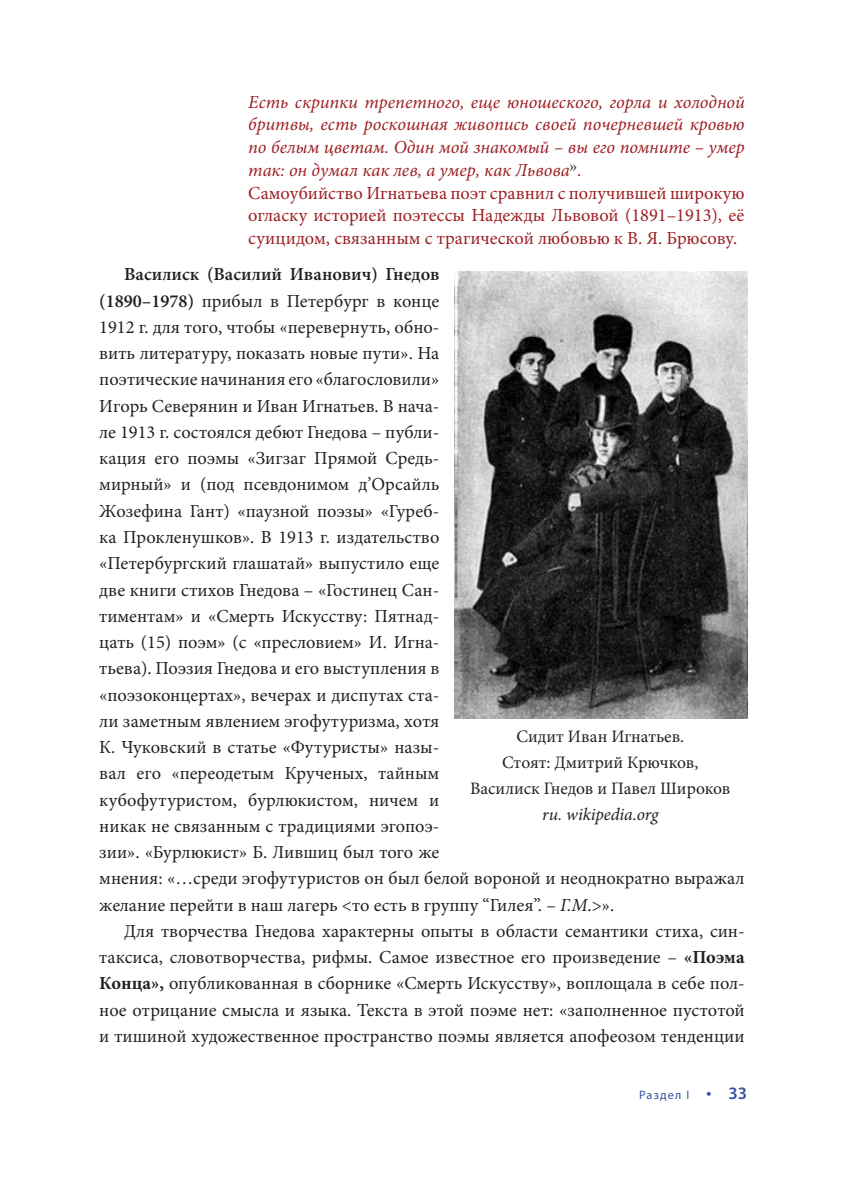
<style>
.page{position:relative;width:844px;height:1191px;background:#fff}
.page>*{position:absolute;margin:0;border:0;box-sizing:border-box;transform-origin:0 0}
.t1{font:18.38px/26.2px "Minion Pro";color:#231f20}
.citata_kita{font:italic 18.38px/22.8px "Minion Pro";color:#9c1f23;text-align:justify}
.citata_kita-2{font:18.38px/22.8px "Minion Pro";color:#9c1f23;text-align:justify}
.autorius-straipsnio{font:17.5px/25.9px "Minion Pro";color:#231f20;text-align:center}
.autorius-straipsnio-2{font:italic 17.5px "Minion Pro";letter-spacing:-.005em;color:#231f20}
.t2{font:12.25px "Myriad Pro";letter-spacing:.1em;color:#3853a3}
.s1{font-style:normal}
.s2{font-weight:600}
.s3{font-style:italic}
.s4{font-weight:700}
.s5{font-family:"Times New Roman";font-size:15.75px}
.s6{font-weight:600;font-size:17.5px}
</style>
<div class="page">
<img style="left:454px;top:271px;width:292px;height:447px">
<p class="citata_kita" style="left:248px;top:90px;width:498px">Есть скрипки трепетного, еще юношеского, горла и холодной бритвы, есть роскошная живопись своей почерневшей кровью по белым цветам. Один мой знакомый – вы его помните – умер так: он думал как лев, а умер, как Львова<sup>»</sup><span class="s1">.</span></p>
<p class="citata_kita-2" style="left:248px;top:181px;width:498px">Самоубийство Игнатьева поэт сравнил с получившей широкую огласку историей поэтессы Надежды Львовой (1891–1913), её суицидом, cвязанным с трагической любовью к В. Я. Брюсову.</p>
<p class="t1" style="left:99px;top:261px;width:646px;text-indent:25px"><span class="s2">Василиск (Василий Иванович) Гнедов<br>(1890–1978)</span> прибыл в Петербург в конце<br>1912 г. для того, чтобы «перевернуть, обно-<br>вить литературу, показать новые пути». На<br>поэтические начинания его «благословили»<br>Игорь Северянин и Иван Игнатьев. В нача-<br>ле 1913 г. состоялся дебют Гнедова – публи-<br>кация его поэмы «Зигзаг Прямой Средь-<br>мирный» и (под псевдонимом д’Орсайль<br>Жозефина Гант) «паузной поэзы» «Гуреб-<br>ка Прокленушков». В 1913 г. издательство<br>«Петербургский глашатай» выпустило еще<br>две книги стихов Гнедова – «Гостинец Сан-<br>тиментам» и «Смерть Искусству: Пятнад-<br>цать (15) поэм» (с «пресловием» И. Игна-<br>тьева). Поэзия Гнедова и его выступления в<br>«поэзоконцертах», вечерах и диспутах ста-<br>ли заметным явлением эгофутуризма, хотя<br>К. Чуковский в статье «Футуристы» назы-<br>вал его «переодетым Крученых, тайным<br>кубофутуристом, бурлюкистом, ничем и<br>никак не связанным с традициями эгопоэ-<br>зии». «Бурлюкист» Б. Лившиц был того же<br>мнения: «…среди эгофутуристов он был белой вороной и неоднократно выражал желание перейти в наш лагерь &lt;то есть в группу “Гилея”. – <span class="s3">Г.М</span>.&gt;».</p>
<p class="t1" style="left:99px;top:918px;width:646px;text-align:justify;text-indent:25px">Для творчества Гнедова характерны опыты в области семантики стиха, син&shy;таксиса, словотворчества, рифмы. Самое известное его произведение – <span class="s4">«Поэма Конца»,</span> опубликованная в сборнике «Смерть Искусству», воплощала в себе пол&shy;ное отрицание смысла и языка. Текста в этой поэме нет: «заполненное пустотой и тишиной художественное пространство поэмы является апофеозом тенденции</p>
<p class="autorius-straipsnio" style="left:470px;top:723px;width:262px">Сидит Иван Игнатьев.<br>Стоят: Дмитрий Крючков,<br>Василиск Гнедов и Павел Широков</p>
<p class="autorius-straipsnio-2" style="left:542px;top:802px;width:118px">ru. wikipedia.org</p>
<p class="t2" style="left:639px;top:1087px;width:109px">Раздел I <span class="s5">•</span> <span class="s6">33</span></p>
</div>
